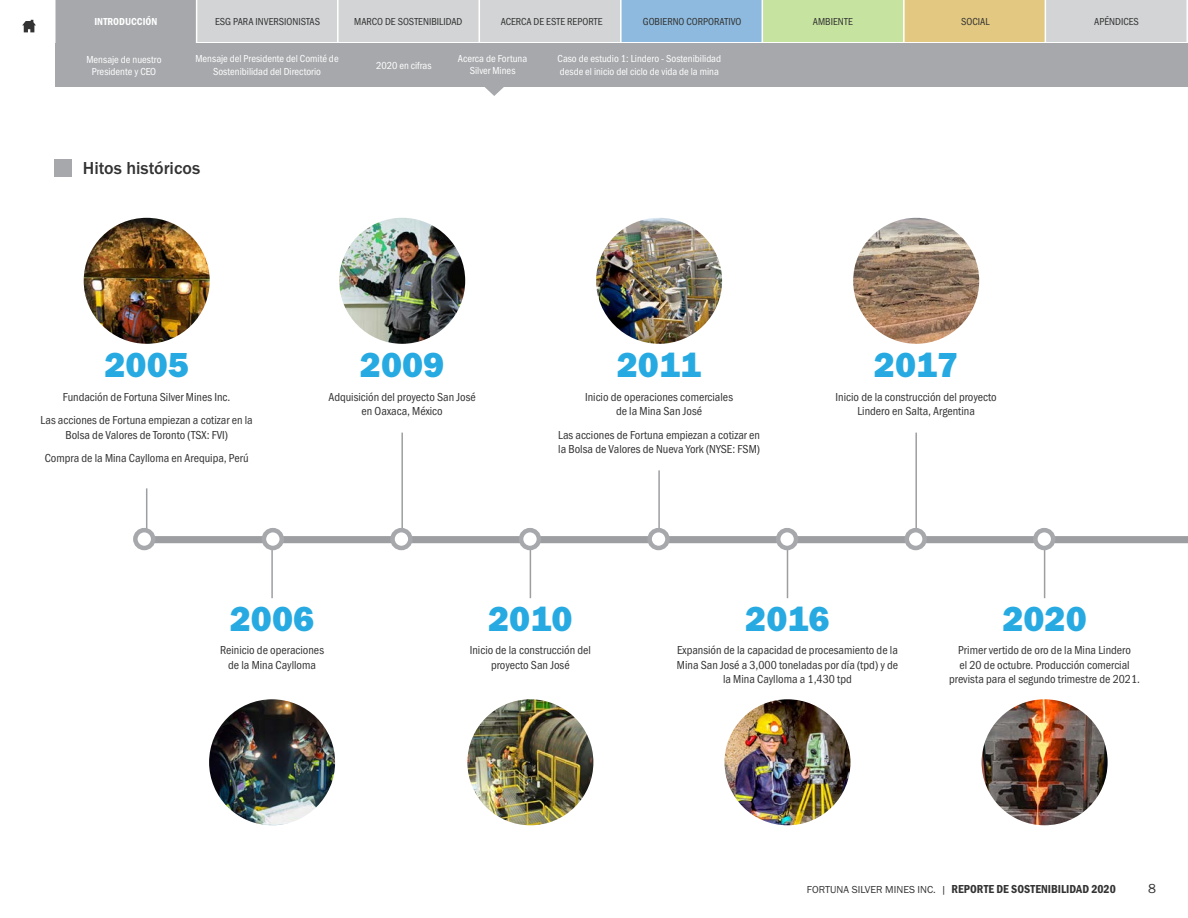
<style>
.page{position:relative;width:1188px;height:918px;background:#fff}
.page>*{position:absolute;margin:0;border:0;box-sizing:border-box;transform-origin:0 0}
.t1{font:36px "Franklin Gothic URW Hea";color:#27aae1}
.t2{font:500 18px "Franklin Gothic URW";color:#333}
.t3{font:13.5px "Franklin Gothic URW Boo";color:#333}
.t4{font:12px/14.4px "Franklin Gothic URW Cond";color:#333;text-align:center}
.t5{font:12px "Franklin Gothic URW Con Dem";color:#333}
.t6{font:10.5px/12.6px "Franklin Gothic URW Cond";color:#fff;text-align:center}
.t7{font:10.5px "Franklin Gothic URW Cond";color:#333}
.t8{font:10.5px "Franklin Gothic URW Con Dem";color:#fff}
.s1{font-family:"Franklin Gothic URW Boo";font-size:10.5px}
</style>
<div class="page">
<svg style="left:22px;top:20px;width:14px;height:12px"></svg>
<svg style="left:55px;top:0;width:1133px;height:47px;background:#c5ccc0"></svg>
<div style="left:56px;top:44px;width:1132px;height:43px;background:#a6a8ab"></div>
<hr style="left:271px;top:544px;width:2px;height:54px;background:#9c9ea1">
<hr style="left:530px;top:544px;width:1px;height:54px;background:#9c9ea1">
<hr style="left:787px;top:544px;width:1px;height:54px;background:#9c9ea1">
<hr style="left:1044px;top:544px;width:1px;height:54px;background:#9c9ea1">
<img style="left:209px;top:699px;width:126px;height:126px;border-radius:63px">
<img style="left:467px;top:699px;width:126px;height:126px;border-radius:63px">
<img style="left:724px;top:699px;width:126px;height:126px;border-radius:63px">
<img style="left:982px;top:699px;width:126px;height:126px;border-radius:63px">
<div style="left:144px;top:536px;width:1044px;height:7px;background:#9c9ea1"></div>
<img style="left:84px;top:218px;width:126px;height:126px;border-radius:63px">
<img style="left:853px;top:218px;width:126px;height:126px;border-radius:63px">
<img style="left:339px;top:218px;width:126px;height:126px;border-radius:63px">
<img style="left:596px;top:218px;width:126px;height:126px;border-radius:63px">
<hr style="left:146px;top:488px;width:1px;height:54px;background:#9c9ea1">
<hr style="left:401px;top:433px;width:2px;height:109px;background:#9c9ea1">
<hr style="left:658px;top:470px;width:2px;height:72px;background:#9c9ea1">
<hr style="left:915px;top:433px;width:2px;height:109px;background:#9c9ea1">
<svg style="left:135px;top:530px;width:18px;height:18px"></svg>
<div style="left:133px;top:528px;width:22px;height:22px;border:4px solid #a6a8ab;border-radius:50%"></div>
<svg style="left:778px;top:530px;width:18px;height:18px"></svg>
<div style="left:776px;top:528px;width:22px;height:22px;border:4px solid #a6a8ab;border-radius:50%"></div>
<svg style="left:1035px;top:530px;width:18px;height:18px"></svg>
<div style="left:1033px;top:528px;width:22px;height:22px;border:4px solid #a6a8ab;border-radius:50%"></div>
<svg style="left:392px;top:530px;width:18px;height:18px"></svg>
<div style="left:390px;top:528px;width:23px;height:22px;border:4px solid #a6a8ab;border-radius:50%"></div>
<svg style="left:650px;top:530px;width:17px;height:18px"></svg>
<div style="left:647px;top:528px;width:23px;height:22px;border:4px solid #a6a8ab;border-radius:50%"></div>
<svg style="left:907px;top:530px;width:18px;height:18px"></svg>
<div style="left:905px;top:528px;width:22px;height:22px;border:4px solid #a6a8ab;border-radius:50%"></div>
<svg style="left:264px;top:530px;width:18px;height:18px"></svg>
<div style="left:262px;top:528px;width:22px;height:22px;border:4px solid #a6a8ab;border-radius:50%"></div>
<svg style="left:521px;top:530px;width:18px;height:18px"></svg>
<div style="left:519px;top:528px;width:22px;height:22px;border:4px solid #a6a8ab;border-radius:50%"></div>
<svg style="left:485px;top:87px;width:19px;height:9px"></svg>
<div style="left:54px;top:159px;width:18px;height:18px;background:#a6a8ab"></div>
<p class="t8" style="left:94px;top:14px;width:64px">INTRODUCCIÓN</p>
<p class="t7" style="left:215px;top:14px;width:106px">ESG PARA INVERSIONISTAS</p>
<p class="t7" style="left:354px;top:14px;width:110px">MARCO DE SOSTENIBILIDAD</p>
<p class="t7" style="left:501px;top:14px;width:104px">ACERCA DE ESTE REPORTE</p>
<p class="t7" style="left:643px;top:14px;width:100px">GOBIERNO CORPORATIVO</p>
<p class="t7" style="left:813px;top:14px;width:41px">AMBIENTE</p>
<p class="t7" style="left:961px;top:14px;width:30px">SOCIAL</p>
<p class="t7" style="left:1094px;top:14px;width:46px">APÉNDICES</p>
<p class="t6" style="left:86px;top:52px;width:77px">Mensaje de nuestro<br>Presidente y CEO</p>
<p class="t6" style="left:195px;top:51px;width:145px">Mensaje del Presidente del Comité de<br>Sostenibilidad del Directorio</p>
<p class="t6" style="left:376px;top:58px;width:57px">2020 en cifras</p>
<p class="t6" style="left:458px;top:51px;width:71px">Acerca de Fortuna<br>Silver Mines</p>
<p class="t6" style="left:558px;top:51px;width:165px;text-align:left">Caso de estudio 1: Lindero - Sostenibilidad desde el inicio del ciclo de vida de la mina</p>
<h2 class="t2" style="left:83px;top:157px;width:119px">Hitos históricos</h2>
<h1 class="t1" style="left:104px;top:342px;width:86px">2005</h1>
<p class="t4" style="left:41px;top:384px;width:214px;line-height:23.4px">Fundación de Fortuna Silver Mines Inc.<br>Las acciones de Fortuna empiezan a cotizar en la</p>
<p class="t4" style="left:45px;top:422px;width:205px;line-height:23.4px">Bolsa de Valores de Toronto (TSX: FVI)<br>Compra de la Mina Caylloma en Arequipa, Perú</p>
<h1 class="t1" style="left:360px;top:342px;width:86px">2009</h1>
<p class="t4" style="left:329px;top:389px;width:149px">Adquisición del proyecto San José en Oaxaca, México</p>
<h1 class="t1" style="left:617px;top:342px;width:86px">2011</h1>
<p class="t4" style="left:585px;top:389px;width:149px">Inicio de operaciones comerciales de la Mina San José</p>
<p class="t4" style="left:558px;top:427px;width:204px;text-align:left">Las acciones de Fortuna empiezan a cotizar en la Bolsa de Valores de Nueva York (NYSE: FSM)</p>
<h1 class="t1" style="left:874px;top:342px;width:86px">2017</h1>
<p class="t4" style="left:836px;top:389px;width:163px">Inicio de la construcción del proyecto<br>Lindero en Salta, Argentina</p>
<h1 class="t1" style="left:230px;top:596px;width:86px">2006</h1>
<p class="t4" style="left:220px;top:642px;width:105px">Reinicio de operaciones de la Mina Caylloma</p>
<h1 class="t1" style="left:488px;top:596px;width:86px">2010</h1>
<p class="t4" style="left:470px;top:642px;width:123px">Inicio de la construcción del proyecto San José</p>
<h1 class="t1" style="left:745px;top:596px;width:86px">2016</h1>
<p class="t4" style="left:677px;top:642px;width:223px">Expansión de la capacidad de procesamiento de la<br>Mina San José a 3,000 toneladas por día (tpd) y de la Mina Caylloma a 1,430 tpd</p>
<h1 class="t1" style="left:1002px;top:596px;width:86px">2020</h1>
<p class="t4" style="left:949px;top:642px;width:192px">Primer vertido de oro de la Mina Lindero<br>el 20 de octubre. Producción comercial prevista para el segundo trimestre de 2021.</p>
<p class="t5" style="left:807px;top:881px;width:310px"><span class="s1">FORTUNA SILVER MINES INC. |</span> REPORTE DE SOSTENIBILIDAD 2020</p>
<p class="t3" style="left:1148px;top:880px;width:9px">8</p>
</div>
